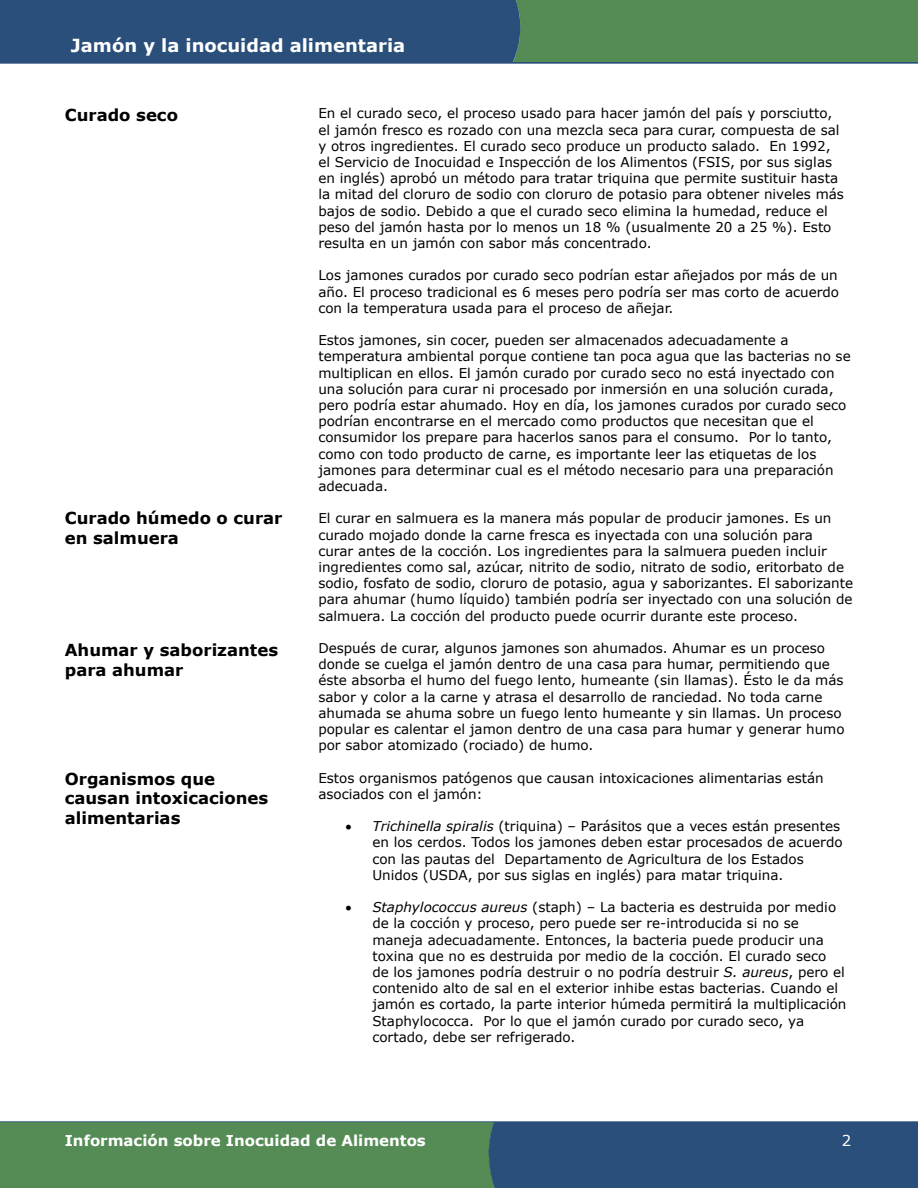
<style>
.page{position:relative;width:918px;height:1188px;background:#fff}
.page>*{position:absolute;margin:0;border:0;box-sizing:border-box;transform-origin:0 0}
.t1{font:700 18px "Verdana";color:#fff}
.t2{font:700 16.5px/19.8px "Verdana";color:#000}
.t3{font:700 15px "Verdana";color:#fff}
.t4{font:15px "Verdana";color:#fff}
.t5{font:13.5px/16.2px "Verdana";color:#000}
.s1{font-style:italic}
</style>
<div class="page">
<div style="left:0;top:0;width:918px;height:64px;background:#2a4f7a"></div>
<div style="left:0;top:1121px;width:918px;height:67px;background:#2a4f7a"></div>
<div style="left:0;top:1122px;width:495px;height:66px;background:#558c55"></div>
<div style="left:513px;top:0;width:405px;height:62px;background:#558c55"></div>
<p class="t1" style="left:71px;top:34px;width:336px">Jamón y la inocuidad alimentaria</p>
<p class="t2" style="left:65px;top:104px;width:115px">Curado seco</p>
<p class="t2" style="left:65px;top:508px;width:219px">Curado húmedo o curar en salmuera</p>
<p class="t2" style="left:65px;top:640px;width:215px">Ahumar y saborizantes para ahumar</p>
<p class="t2" style="left:65px;top:768px;width:205px">Organismos que causan intoxicaciones alimentarias</p>
<p class="t5" style="left:318px;top:105px;width:527px">En el curado seco, el proceso usado para hacer jamón del país y porsciutto, el jamón fresco es rozado con una mezcla seca para curar, compuesta de sal y otros ingredientes. El curado seco produce un producto salado. En 1992, el Servicio de Inocuidad e Inspección de los Alimentos (FSIS, por sus siglas en inglés) aprobó un método para tratar triquina que permite sustituir hasta la mitad del cloruro de sodio con cloruro de potasio para obtener niveles más bajos de sodio. Debido a que el curado seco elimina la humedad, reduce el peso del jamón hasta por lo menos un 18 % (usualmente 20 a 25 %). Esto resulta en un jamón con sabor más concentrado.</p>
<p class="t5" style="left:318px;top:267px;width:522px;text-align:justify">Los jamones curados por curado seco podrían estar añejados por más de un año. El proceso tradicional es 6 meses pero podría ser mas corto de acuerdo con la temperatura usada para el proceso de añejar.</p>
<p class="t5" style="left:318px;top:332px;width:534px">Estos jamones, sin cocer, pueden ser almacenados adecuadamente a temperatura ambiental porque contiene tan poca agua que las bacterias no se multiplican en ellos. El jamón curado por curado seco no está inyectado con una solución para curar ni procesado por inmersión en una solución curada, pero podría estar ahumado. Hoy en día, los jamones curados por curado seco podrían encontrarse en el mercado como productos que necesitan que el consumidor los prepare para hacerlos sanos para el consumo. Por lo tanto, como con todo producto de carne, es importante leer las etiquetas de los jamones para determinar cual es el método necesario para una preparación adecuada.</p>
<p class="t5" style="left:318px;top:510px;width:536px">El curar en salmuera es la manera más popular de producir jamones. Es un curado mojado donde la carne fresca es inyectada con una solución para<br>curar antes de la cocción. Los ingredientes para la salmuera pueden incluir ingredientes como sal, azúcar, nitrito de sodio, nitrato de sodio, eritorbato de sodio, fosfato de sodio, cloruro de potasio, agua y saborizantes. El saborizante para ahumar (humo líquido) también podría ser inyectado con una solución de salmuera. La cocción del producto puede ocurrir durante este proceso.</p>
<p class="t5" style="left:318px;top:639px;width:528px">Después de curar, algunos jamones son ahumados. Ahumar es un proceso donde se cuelga el jamón dentro de una casa para humar, permitiendo que éste absorba el humo del fuego lento, humeante (sin llamas). Ésto le da más sabor y color a la carne y atrasa el desarrollo de ranciedad. No toda carne ahumada se ahuma sobre un fuego lento humeante y sin llamas. Un proceso popular es calentar el jamon dentro de una casa para humar y generar humo por sabor atomizado (rociado) de humo.</p>
<p class="t5" style="left:318px;top:769px;width:507px">Estos organismos patógenos que causan intoxicaciones alimentarias están asociados con el jamón:</p>
<p class="t5" style="left:372px;top:818px;width:472px;text-indent:-27px">• <span class="s1">Trichinella spiralis</span> (triquina) – Parásitos que a veces están presentes en los cerdos. Todos los jamones deben estar procesados de acuerdo con las pautas del Departamento de Agricultura de los Estados Unidos (USDA, por sus siglas en inglés) para matar triquina.</p>
<p class="t5" style="left:372px;top:899px;width:476px;text-indent:-27px">• <span class="s1">Staphylococcus aureus</span> (staph) – La bacteria es destruida por medio de la cocción y proceso, pero puede ser re-introducida si no se maneja adecuadamente. Entonces, la bacteria puede producir una toxina que no es destruida por medio de la cocción. El curado seco<br>de los jamones podría destruir o no podría destruir <span class="s1">S. aureus</span>, pero el contenido alto de sal en el exterior inhibe estas bacterias. Cuando el jamón es cortado, la parte interior húmeda permitirá la multiplicación Staphylococca. Por lo que el jamón curado por curado seco, ya cortado, debe ser refrigerado.</p>
<p class="t3" style="left:65px;top:1131px;width:363px">Información sobre Inocuidad de Alimentos</p>
<p class="t4" style="left:842px;top:1131px;width:11px">2</p>
</div>
